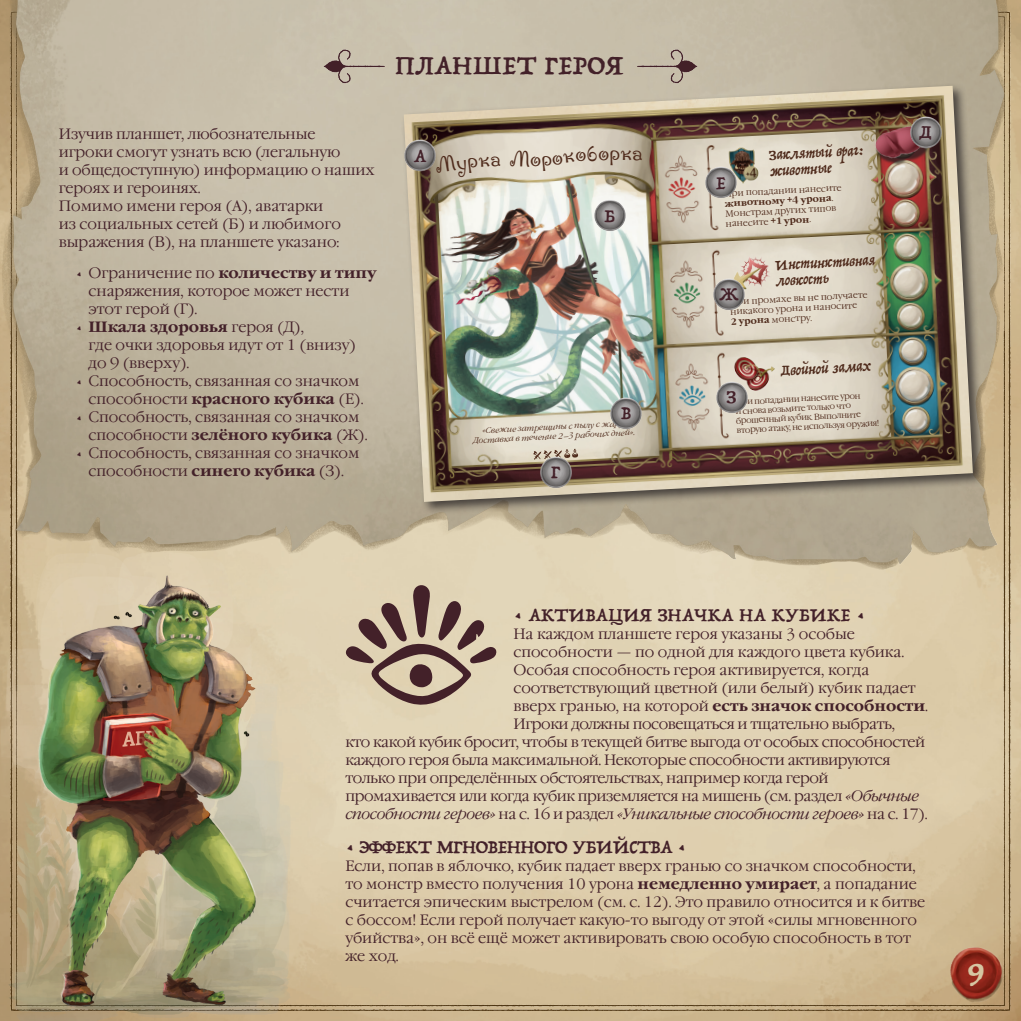
<style>
.page{position:relative;width:1021px;height:1021px;background:#fff}
.page>*{position:absolute;margin:0;border:0;box-sizing:border-box;transform-origin:0 0}
.t1{font:36px "Trattatello";color:#d6c6a3}
.t2{font:30px "Trattatello";letter-spacing:.01em;color:#432129}
.t3{font:21px "Trattatello";letter-spacing:-.025em;color:#432129}
.t4{font:21px "Trattatello";color:#432129}
.t5{font:15.9px/15.9px "Trattatello";color:#4f2b1c}
.t6{font:15px/18px "Garamond C";color:#432129}
.t7{font:15px "Garamond C";letter-spacing:-.025em;color:#432129}
.t8{font:italic 15px "Garamond C";letter-spacing:-.025em;color:#432129}
.t9{font:9.15px/10.1px "Garamond C";color:#4f2b1c}
.t10{font:8.55px/9.4px "Garamond C";color:#4f2b1c}
.t11{font:italic 7.95px/9.6px "Garamond C";color:#4f2b1c;text-align:center}
.s1{font-family:"Trattatello"}
.s2{font-weight:700}
.s3{font-style:italic}
.s4{font-style:normal}
</style>
<div class="page">
<img style="left:291px;top:0;width:729px;height:1020px">
<img style="left:1px;top:0;width:1017px;height:575px">
<div style="left:400px;top:83px;width:586px;height:432px;background:#231f20;opacity:.75"></div>
<img style="left:404px;top:86px;width:568px;height:416px">
<img style="left:732px;top:351px;width:46px;height:45px">
<img style="left:721px;top:142px;width:45px;height:42px">
<svg style="left:533px;top:449px;width:45px;height:10px"></svg>
<img style="left:727px;top:250px;width:45px;height:46px">
<img style="left:868px;top:111px;width:63px;height:63px">
<img style="left:0;top:553px;width:291px;height:467px">
<svg style="left:345px;top:582px;width:151px;height:123px"></svg>
<img style="left:404px;top:139px;width:32px;height:33px">
<img style="left:593px;top:199px;width:33px;height:33px">
<img style="left:610px;top:396px;width:33px;height:33px">
<img style="left:909px;top:115px;width:33px;height:33px">
<img style="left:539px;top:455px;width:33px;height:33px">
<img style="left:704px;top:166px;width:33px;height:33px">
<img style="left:712px;top:277px;width:33px;height:33px">
<img style="left:715px;top:380px;width:33px;height:33px">
<img style="left:323px;top:49px;width:67px;height:34px">
<img style="left:630px;top:49px;width:68px;height:34px">
<img style="left:943px;top:939px;width:66px;height:70px">
<svg style="left:434px;top:154px;width:66px;height:23px"></svg>
<svg style="left:510px;top:145px;width:132px;height:26px"></svg>
<h2 class="t2" style="left:395px;top:46px;width:230px">ПЛАНШЕТ ГЕРОЯ</h2>
<p class="t6" style="left:59px;top:126px;width:317px">Изучив планшет, любознательные<br>игроки смогут узнать всю (легальную<br>и общедоступную) информацию о наших героях и героинях.<br>Помимо имени героя (А), аватарки<br>из социальных сетей (Б) и любимого выражения (В), на планшете указано:</p>
<p class="t6" style="left:88px;top:264px;width:289px;text-indent:-13px"><span class="s1">•</span> Ограничение по <span class="s2">количеству и типу </span>снаряжения, которое может нести этот герой (Г).</p>
<p class="t6" style="left:88px;top:318px;width:269px;text-indent:-13px"><span class="s1">•</span> <span class="s2">Шкала здоровья</span> героя (Д),<br>где очки здоровья идут от 1 (внизу) до 9 (вверху).</p>
<p class="t6" style="left:76px;top:372px;width:289px;text-align:right"><span class="s1">•</span> Способность, связанная со значком способности <span class="s2">красного кубика</span> (Е).</p>
<p class="t6" style="left:88px;top:408px;width:280px;text-indent:-13px"><span class="s1">•</span> Способность, связанная со значком способности <span class="s2">зелёного кубика</span> (Ж).</p>
<p class="t6" style="left:76px;top:444px;width:285px;text-align:center"><span class="s1">•</span> Способность, связанная со значком способности <span class="s2">синего кубика</span> (З).</p>
<h3 class="t3" style="left:414px;top:142px;width:14px">А</h3>
<h3 class="t3" style="left:604px;top:202px;width:12px">Б</h3>
<h3 class="t3" style="left:621px;top:399px;width:12px">В</h3>
<p class="t11" style="left:473px;top:426px;width:164px;rotate:-3deg">«Свежие затрещины с пылу с жару!<br>Доставка в течение 2–3 рабочих дней».</p>
<h3 class="t3" style="left:551px;top:458px;width:11px">Г</h3>
<p class="t5" style="left:768px;top:146px;width:95px;rotate:-3deg">Заклятый враг: животные</p>
<p class="t9" style="left:724px;top:189px;width:119px;rotate:-3deg">При попадании нанесите <span class="s2">животному +4 урона</span>.<br>Монстрам других типов нанесите <span class="s2">+1 урон</span>.</p>
<h3 class="t3" style="left:716px;top:169px;width:11px">Е</h3>
<p class="t5" style="left:774px;top:256px;width:101px;rotate:-3deg">Инстинктивная ловкость</p>
<p class="t9" style="left:729px;top:297px;width:139px;rotate:-3deg">При промахе вы не получаете никакого урона и наносите<br><span class="s2">2 урона</span> монстру.</p>
<h3 class="t3" style="left:719px;top:281px;width:21px">Ж</h3>
<p class="t5" style="left:780px;top:362px;width:91px;rotate:-3deg">Двойной замах</p>
<h3 class="t3" style="left:727px;top:384px;width:11px">З</h3>
<p class="t10" style="left:735px;top:397px;width:144px;rotate:-3deg">При попадании нанесите урон<br>и снова возьмите только что брошенный кубик. Выполните вторую атаку, не используя оружия!</p>
<h3 class="t3" style="left:919px;top:119px;width:14px">Д</h3>
<h3 class="t4" style="left:513px;top:601px;width:354px">• АКТИВАЦИЯ ЗНАЧКА НА КУБИКЕ •</h3>
<p class="t6" style="left:513px;top:625px;width:343px">На каждом планшете героя указаны 3 особые</p>
<p class="t6" style="left:513px;top:643px;width:392px">способности — по одной для каждого цвета кубика.</p>
<p class="t6" style="left:513px;top:661px;width:357px">Особая способность героя активируется, когда</p>
<p class="t6" style="left:513px;top:679px;width:404px">соответствующий цветной (или белый) кубик падает</p>
<p class="t6" style="left:513px;top:697px;width:416px">вверх гранью, на которой <span class="s2">есть значок способности</span>.</p>
<p class="t7" style="left:513px;top:715px;width:383px">Игроки должны посовещаться и тщательно выбрать,</p>
<p class="t7" style="left:345px;top:733px;width:581px">кто какой кубик бросит, чтобы в текущей битве выгода от особых способностей</p>
<p class="t7" style="left:345px;top:751px;width:546px">каждого героя была максимальной. Некоторые способности активируются</p>
<p class="t7" style="left:345px;top:769px;width:485px">только при определённых обстоятельствах, например когда герой</p>
<p class="t7" style="left:345px;top:787px;width:575px">промахивается или когда кубик приземляется на мишень (см. раздел <span class="s3">«Обычные</span></p>
<p class="t8" style="left:345px;top:806px;width:584px">способности героев» <span class="s4">на с. 16 и раздел</span> «Уникальные способности героев» <span class="s4">на с. 17).</span></p>
<h3 class="t3" style="left:345px;top:833px;width:342px">• ЭФФЕКТ МГНОВЕННОГО УБИЙСТВА •</h3>
<p class="t6" style="left:345px;top:857px;width:581px">Если, попав в яблочко, кубик падает вверх гранью со значком способности, то монстр вместо получения 10 урона <span class="s2">немедленно умирает</span>, а попадание считается эпическим выстрелом (см. с. 12). Это правило относится и к битве с боссом! Если герой получает какую-то выгоду от этой «силы мгновенного убийства», он всё ещё может активировать свою особую способность в тот же ход.</p>
<h1 class="t1" style="left:967px;top:950px;width:18px">9</h1>
</div>
